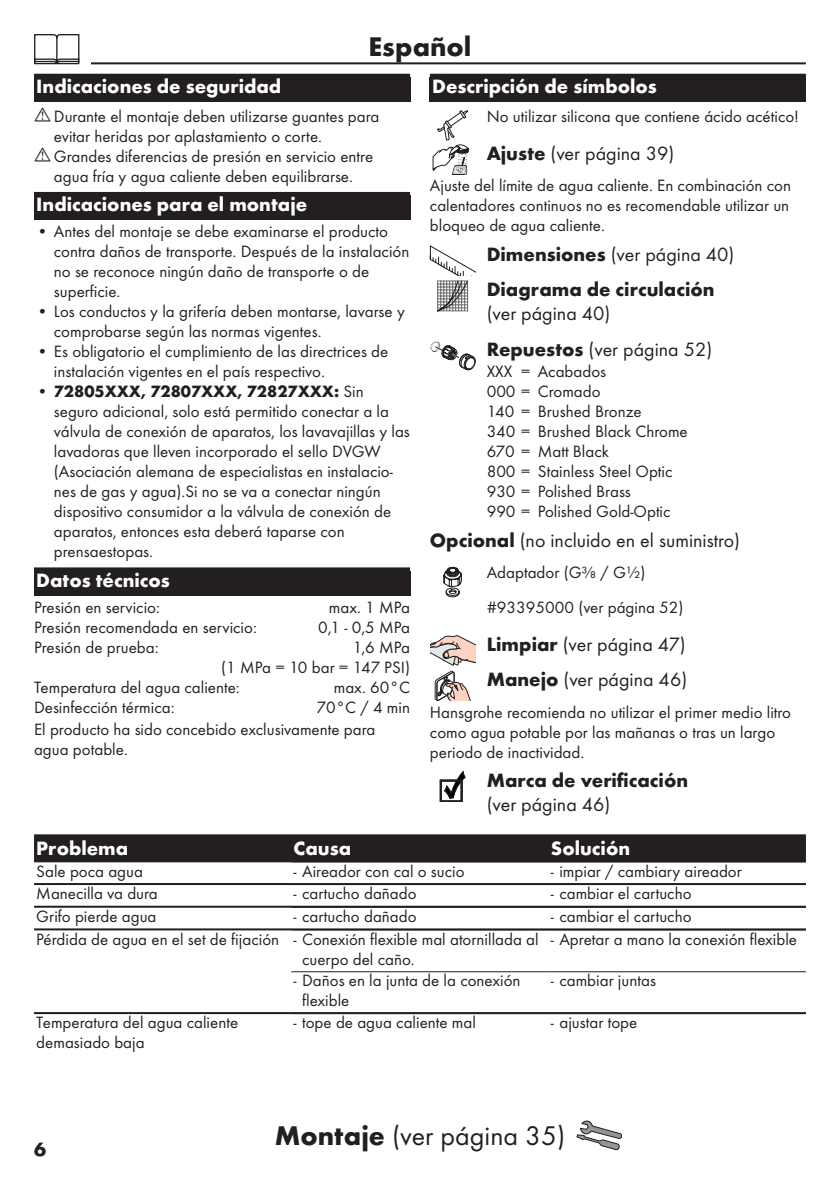
<style>
.page{position:relative;width:840px;height:1191px;background:#fff}
.page>*{position:absolute;margin:0;border:0;box-sizing:border-box;transform-origin:0 0}
.Montage_mit_Symbol_ES{font:28px "Futura TOT Boo";color:#231f20}
.Sprache_Rahmenwechsel_ES{font:700 28px "Futura TOT";color:#231f20}
.Ueberschrift_Grafik_ES{font:700 20px/24px "Futura TOT";color:#231f20}
.Ueberschrift_ES{font:700 20px "Futura TOT";color:#fff}
.Ueberschrift_Grafik_ES-2{font:20px "Futura TOT Boo";color:#231f20}
.Ueberschrift_Grafik__folgeText_ES{font:20px "Futura TOT Boo";color:#231f20}
.Ueberschrift_nach_Grafik_ES{font:20px "Futura TOT Boo";color:#231f20}
.Ueberschrift___ES{font:700 20px "Futura TOT";color:#fff}
.Ueberschrift_o_Absatz_Grafik_ES{font:20px "Futura TOT Boo";color:#231f20}
.Tabelle_Kopf_ES{font:700 20px "Futura TOT";color:#fff}
.Normaltext_nach_Grafik_ES{font:17px/20px "Futura TOT Boo";color:#231f20}
.Techn__Daten_ES{font:17px "Futura TOT Boo";color:#231f20}
.Farbe_ES{font:17px "Futura TOT Boo";color:#231f20}
.Tabelle_Spalte_ES{font:17px/20px "Futura TOT Boo";color:#231f20}
.Normaltext_Grafik_ES{font:17px "Futura TOT Boo";color:#231f20}
.Normaltext_ES{font:17px/20px "Futura TOT Boo";color:#231f20}
.s1{font-family:"Futura TOT";font-weight:700}
.s2{font-family:"Futura TOT Boo";font-weight:400}
</style>
<div class="page">
<hr style="left:34px;top:62px;width:771px;height:2px;background:#231f20">
<div style="left:23px;top:34px;width:68px;height:34px;background:#fff"></div>
<svg style="left:34px;top:34px;width:45px;height:30px"></svg>
<svg style="left:576px;top:1120px;width:45px;height:30px"></svg>
<div style="left:34px;top:74px;width:376px;height:28px;background:#231f20"></div>
<div style="left:34px;top:192px;width:376px;height:28px;background:#231f20"></div>
<div style="left:34px;top:567px;width:376px;height:28px;background:#231f20"></div>
<div style="left:429px;top:74px;width:376px;height:28px;background:#231f20"></div>
<svg style="left:432px;top:110px;width:36px;height:65px"></svg>
<svg style="left:429px;top:245px;width:46px;height:66px"></svg>
<svg style="left:430px;top:340px;width:45px;height:30px"></svg>
<svg style="left:443px;top:567px;width:19px;height:30px"></svg>
<svg style="left:430px;top:635px;width:45px;height:30px"></svg>
<svg style="left:434px;top:671px;width:36px;height:30px"></svg>
<svg style="left:440px;top:771px;width:25px;height:31px"></svg>
<div style="left:34px;top:834px;width:771px;height:26px;background:#231f20"></div>
<hr style="left:34px;top:860px;width:771px;height:2px;background:#231f20">
<hr style="left:34px;top:883px;width:771px;height:2px;background:#231f20">
<hr style="left:34px;top:905px;width:771px;height:2px;background:#231f20">
<hr style="left:34px;top:928px;width:771px;height:2px;background:#231f20">
<hr style="left:291px;top:971px;width:257px;height:1px;background:#231f20">
<hr style="left:548px;top:971px;width:257px;height:1px;background:#231f20">
<hr style="left:34px;top:1012px;width:771px;height:2px;background:#231f20">
<p class="Sprache_Rahmenwechsel_ES" style="left:368px;top:29px;width:104px">Español</p>
<p class="Ueberschrift___ES" style="left:36px;top:74px;width:246px">Indicaciones de seguridad</p>
<p class="Normaltext_nach_Grafik_ES" style="left:54px;top:106px;width:327px">Durante el montaje deben utilizarse guantes para evitar heridas por aplastamiento o corte.</p>
<p class="Normaltext_nach_Grafik_ES" style="left:54px;top:146px;width:320px">Grandes diferencias de presión en servicio entre agua fría y agua caliente deben equilibrarse.</p>
<p class="Ueberschrift_ES" style="left:36px;top:192px;width:272px">Indicaciones para el montaje</p>
<p class="Normaltext_nach_Grafik_ES" style="left:54px;top:221px;width:357px;text-indent:-17px">• Antes del montaje se debe examinarse el producto contra daños de transporte. Después de la instalación no se reconoce ningún daño de transporte o de superficie.</p>
<p class="Normaltext_nach_Grafik_ES" style="left:54px;top:301px;width:352px;text-indent:-17px">• Los conductos y la grifería deben montarse, lavarse y comprobarse según las normas vigentes.</p>
<p class="Normaltext_nach_Grafik_ES" style="left:54px;top:341px;width:336px;text-indent:-17px">• Es obligatorio el cumplimiento de las directrices de instalación vigentes en el país respectivo.</p>
<p class="Normaltext_nach_Grafik_ES" style="left:54px;top:381px;width:357px;text-indent:-17px">• <span class="s1">72805XXX, 72807XXX, 72827XXX:</span> Sin seguro adicional, solo está permitido conectar a la válvula de conexión de aparatos, los lavavajillas y las lavadoras que lleven incorporado el sello DVGW (Asociación alemana de especialistas en instalacio&shy;nes de gas y agua).Si no se va a conectar ningún dispositivo consumidor a la válvula de conexión de aparatos, entonces esta deberá taparse con prensaestopas.</p>
<p class="Ueberschrift_ES" style="left:36px;top:568px;width:135px">Datos técnicos</p>
<p class="Techn__Daten_ES" style="left:34px;top:597px;width:127px">Presión en servicio:</p>
<p class="Techn__Daten_ES" style="left:329px;top:597px;width:83px">max. 1 MPa</p>
<p class="Techn__Daten_ES" style="left:34px;top:617px;width:224px">Presión recomendada en servicio:</p>
<p class="Techn__Daten_ES" style="left:318px;top:617px;width:93px">0,1 - 0,5 MPa</p>
<p class="Techn__Daten_ES" style="left:34px;top:637px;width:126px">Presión de prueba:</p>
<p class="Techn__Daten_ES" style="left:352px;top:637px;width:59px">1,6 MPa</p>
<p class="Techn__Daten_ES" style="left:221px;top:657px;width:190px">(1 MPa = 10 bar = 147 PSI)</p>
<p class="Techn__Daten_ES" style="left:34px;top:677px;width:207px">Temperatura del agua caliente:</p>
<p class="Techn__Daten_ES" style="left:333px;top:677px;width:78px">max. 60°C</p>
<p class="Techn__Daten_ES" style="left:34px;top:697px;width:142px">Desinfección térmica:</p>
<p class="Techn__Daten_ES" style="left:316px;top:697px;width:95px">70°C / 4 min</p>
<p class="Normaltext_ES" style="left:34px;top:719px;width:343px">El producto ha sido concebido exclusivamente para agua potable.</p>
<p class="Ueberschrift_ES" style="left:432px;top:74px;width:226px">Descripción de símbolos</p>
<p class="Normaltext_Grafik_ES" style="left:486px;top:106px;width:314px">No utilizar silicona que contiene ácido acético!</p>
<p class="Ueberschrift_Grafik__folgeText_ES" style="left:486px;top:141px;width:189px"><span class="s1">Ajuste</span> (ver página 39)</p>
<p class="Normaltext_nach_Grafik_ES" style="left:429px;top:175px;width:362px;text-align:justify">Ajuste del límite de agua caliente. En combinación con calentadores continuos no es recomendable utilizar un bloqueo de agua caliente.</p>
<p class="Ueberschrift_Grafik_ES-2" style="left:486px;top:242px;width:249px"><span class="s1">Dimensiones</span> (ver página 40)</p>
<p class="Ueberschrift_Grafik_ES" style="left:486px;top:277px;width:229px">Diagrama de circulación <span class="s2">(ver página 40)</span></p>
<p class="Ueberschrift_o_Absatz_Grafik_ES" style="left:486px;top:337px;width:227px"><span class="s1">Repuestos</span> (ver página 52)</p>
<p class="Farbe_ES" style="left:486px;top:361px;width:121px">XXX = Acabados</p>
<p class="Farbe_ES" style="left:486px;top:381px;width:115px">000 = Cromado</p>
<p class="Farbe_ES" style="left:486px;top:401px;width:156px">140 = Brushed Bronze</p>
<p class="Farbe_ES" style="left:486px;top:421px;width:202px">340 = Brushed Black Chrome</p>
<p class="Farbe_ES" style="left:486px;top:441px;width:124px">670 = Matt Black</p>
<p class="Farbe_ES" style="left:486px;top:461px;width:187px">800 = Stainless Steel Optic</p>
<p class="Farbe_ES" style="left:486px;top:481px;width:146px">930 = Polished Brass</p>
<p class="Farbe_ES" style="left:486px;top:501px;width:185px">990 = Polished Gold-Optic</p>
<p class="Ueberschrift_nach_Grafik_ES" style="left:429px;top:528px;width:311px"><span class="s1">Opcional</span> (no incluido en el suministro)</p>
<p class="Normaltext_Grafik_ES" style="left:486px;top:562px;width:160px">Adaptador (G⅜ / G½)</p>
<p class="Normaltext_Grafik_ES" style="left:486px;top:597px;width:198px">#93395000 (ver página 52)</p>
<p class="Ueberschrift_Grafik_ES-2" style="left:486px;top:632px;width:200px"><span class="s1">Limpiar</span> (ver página 47)</p>
<p class="Ueberschrift_Grafik__folgeText_ES" style="left:486px;top:667px;width:202px"><span class="s1">Manejo</span> (ver página 46)</p>
<p class="Normaltext_nach_Grafik_ES" style="left:429px;top:701px;width:362px">Hansgrohe recomienda no utilizar el primer medio litro como agua potable por las mañanas o tras un largo periodo de inactividad.</p>
<p class="Ueberschrift_Grafik_ES" style="left:486px;top:768px;width:203px">Marca de verificación <span class="s2">(ver página 46)</span></p>
<p class="Tabelle_Kopf_ES" style="left:36px;top:835px;width:93px">Problema</p>
<p class="Tabelle_Kopf_ES" style="left:293px;top:835px;width:59px">Causa</p>
<p class="Tabelle_Kopf_ES" style="left:550px;top:835px;width:81px">Solución</p>
<p class="Tabelle_Spalte_ES" style="left:36px;top:860px;width:108px">Sale poca agua</p>
<p class="Normaltext_nach_Grafik_ES" style="left:293px;top:860px;width:172px">- Aireador con cal o sucio</p>
<p class="Normaltext_nach_Grafik_ES" style="left:550px;top:860px;width:192px">- impiar / cambiary aireador</p>
<p class="Tabelle_Spalte_ES" style="left:36px;top:883px;width:123px">Manecilla va dura</p>
<p class="Normaltext_nach_Grafik_ES" style="left:293px;top:883px;width:124px">- cartucho dañado</p>
<p class="Normaltext_nach_Grafik_ES" style="left:550px;top:883px;width:142px">- cambiar el cartucho</p>
<p class="Tabelle_Spalte_ES" style="left:36px;top:906px;width:122px">Grifo pierde agua</p>
<p class="Normaltext_nach_Grafik_ES" style="left:293px;top:906px;width:124px">- cartucho dañado</p>
<p class="Normaltext_nach_Grafik_ES" style="left:550px;top:906px;width:142px">- cambiar el cartucho</p>
<p class="Tabelle_Spalte_ES" style="left:36px;top:928px;width:244px">Pérdida de agua en el set de fijación</p>
<p class="Normaltext_nach_Grafik_ES" style="left:302px;top:928px;width:238px;text-indent:-9px">- Conexión flexible mal atornillada al cuerpo del caño.</p>
<p class="Normaltext_nach_Grafik_ES" style="left:550px;top:928px;width:247px">- Apretar a mano la conexión flexible</p>
<p class="Normaltext_nach_Grafik_ES" style="left:302px;top:970px;width:220px;text-indent:-9px">- Daños en la junta de la conexión flexible</p>
<p class="Normaltext_nach_Grafik_ES" style="left:550px;top:970px;width:106px">- cambiar juntas</p>
<p class="Tabelle_Spalte_ES" style="left:36px;top:1012px;width:203px">Temperatura del agua caliente demasiado baja</p>
<p class="Normaltext_nach_Grafik_ES" style="left:293px;top:1012px;width:184px">- tope de agua caliente mal</p>
<p class="Normaltext_nach_Grafik_ES" style="left:550px;top:1012px;width:88px">- ajustar tope</p>
<p class="Ueberschrift_Grafik_ES" style="left:34px;top:1136px;width:13px">6</p>
<p class="Montage_mit_Symbol_ES" style="left:274px;top:1119px;width:292px"><span class="s1">Montaje</span> (ver página 35)</p>
</div>
